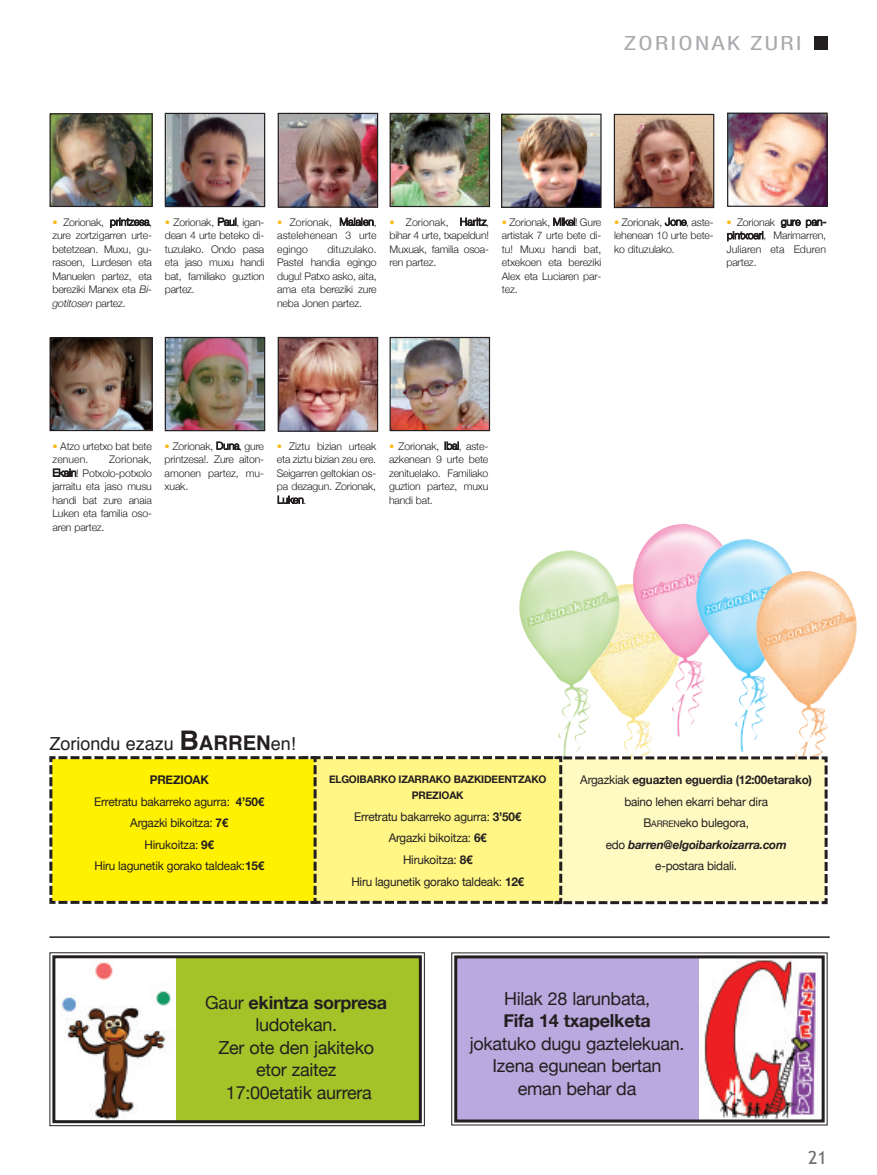
<style>
.page{position:relative;width:877px;height:1175px;background:#fff}
.page>*{position:absolute;margin:0;border:0;box-sizing:border-box;transform-origin:0 0}
.t1{font:21px "NH57";letter-spacing:.09em;color:#a8a9ad;scale:1.3 1}
.t2{font:18px/22.5px "Helvetica Neue";letter-spacing:-.015em;color:#231f20;text-align:center}
.t3{font:18px "Helvetica";color:#231f20}
.t4{font:700 18px "Helvetica Neue";letter-spacing:-.015em;color:#231f20}
.t5{font:18px "Trebuchet MS";color:#716c6b}
.t6{font:12px/21.6px "Helvetica Neue";letter-spacing:-.015em;color:#231f20;text-align:center}
.t7{font:300 10.5px/13.5px "Helvetica Neue";letter-spacing:-.015em;color:#231f20;text-align:justify}
.t8{font:700 10.5px/16.5px "Helvetica Neue";letter-spacing:-.015em;color:#231f20;text-align:center}
.s1{color:#ffbb1b}
.s2{font-style:italic}
.s3{font-weight:700;font-size:27px}
.s4{font-weight:700;font-size:20.25px}
.s5{font-weight:700}
.s6{font-size:9px}
.s7{font-weight:700;font-style:italic}
</style>
<div class="page">
<div style="left:815px;top:36px;width:13px;height:14px;background:#231f20"></div>
<img style="left:620px;top:583px;width:60px;height:171px">
<img style="left:519px;top:550px;width:101px;height:204px">
<img style="left:633px;top:524px;width:84px;height:212px">
<img style="left:696px;top:539px;width:96px;height:212px">
<img style="left:756px;top:571px;width:100px;height:183px">
<img style="left:51px;top:115px;width:100px;height:90px">
<div style="left:49px;top:113px;width:104px;height:94px;border:1px solid #231f20"></div>
<img style="left:167px;top:115px;width:96px;height:90px">
<div style="left:165px;top:113px;width:100px;height:94px;border:1px solid #231f20"></div>
<img style="left:280px;top:115px;width:96px;height:91px">
<div style="left:278px;top:113px;width:100px;height:95px;border:1px solid #231f20"></div>
<img style="left:391px;top:115px;width:97px;height:90px">
<div style="left:389px;top:113px;width:101px;height:94px;border:1px solid #231f20"></div>
<div style="left:54px;top:956px;width:366px;height:165px;background:#a4c329"></div>
<img style="left:56px;top:959px;width:120px;height:160px">
<div style="left:49px;top:952px;width:376px;height:174px;border:1px solid #231f20"></div>
<div style="left:52px;top:955px;width:370px;height:168px;border:3px solid #231f20"></div>
<div style="left:456px;top:957px;width:367px;height:164px;background:#b8a9de"></div>
<img style="left:699px;top:959px;width:122px;height:159px">
<div style="left:454px;top:955px;width:371px;height:167px;border:3px solid #231f20"></div>
<svg style="left:49px;top:754px;width:779px;height:151px;background:#f5ed6e"></svg>
<img style="left:503px;top:116px;width:97px;height:90px">
<div style="left:501px;top:114px;width:101px;height:94px;border:1px solid #231f20"></div>
<img style="left:616px;top:116px;width:96px;height:90px">
<div style="left:614px;top:114px;width:100px;height:94px;border:1px solid #231f20"></div>
<img style="left:729px;top:115px;width:96px;height:90px">
<div style="left:727px;top:113px;width:100px;height:94px;border:1px solid #231f20"></div>
<img style="left:51px;top:339px;width:100px;height:90px">
<div style="left:49px;top:337px;width:104px;height:94px;border:1px solid #231f20"></div>
<img style="left:167px;top:339px;width:96px;height:90px">
<div style="left:165px;top:337px;width:100px;height:94px;border:1px solid #231f20"></div>
<img style="left:280px;top:339px;width:96px;height:91px">
<div style="left:278px;top:337px;width:100px;height:95px;border:1px solid #231f20"></div>
<img style="left:391px;top:339px;width:97px;height:90px">
<div style="left:389px;top:337px;width:101px;height:94px;border:1px solid #231f20"></div>
<hr style="left:49px;top:936px;width:781px;height:1px;background:#231f20">
<h1 class="t1" style="left:624px;top:36px;width:138px">ZORIONAK ZURI</h1>
<p class="t7" style="left:52px;top:215px;width:101px"><span class="s1">•</span> Zorionak, printzesa, zure zortzigarren urte&shy;betetzean. Muxu, gu&shy;rasoen, Lurdesen eta Manuelen partez, eta bereziki Manex eta <span class="s2">Bi&shy;gotitosen</span> partez.</p>
<p class="t7" style="left:165px;top:215px;width:101px"><span class="s1">•</span> Zorionak, Paul, igan&shy;dean 4 urte beteko di&shy;tuzulako. Ondo pasa eta jaso muxu handi bat, familiako guztion partez.</p>
<p class="t7" style="left:277px;top:215px;width:101px"><span class="s1">•</span> Zorionak, Maialen, astelehenean 3 urte egingo</p>
<p class="t7" style="left:277px;top:242px;width:101px;text-indent:50px">dituzulako.<br>Pastel handia egingo dugu! Patxo asko, aita, ama eta bereziki zure neba Jonen partez.</p>
<p class="t7" style="left:389px;top:215px;width:101px"><span class="s1">•</span> Zorionak, Haritz, bihar 4 urte, txapeldun!<br>Muxuak, familia osoa&shy;ren partez.</p>
<p class="t7" style="left:502px;top:215px;width:101px"><span class="s1">•</span> Zorionak, Mikel! Gure artistak 7 urte bete di&shy;tu! Muxu handi bat, etxekoen eta bereziki Alex eta Luciaren par&shy;tez.</p>
<p class="t7" style="left:614px;top:215px;width:101px"><span class="s1">•</span> Zorionak, Jone, aste&shy;lehenean 10 urte bete&shy;ko dituzulako.</p>
<p class="t7" style="left:726px;top:215px;width:101px"><span class="s1">•</span> Zorionak gure pan&shy;pintxoari, Marimarren, Juliaren eta Eduren partez.</p>
<p class="t7" style="left:52px;top:439px;width:101px"><span class="s1">•</span> Atzo urtetxo bat bete zenuen.</p>
<p class="t7" style="left:52px;top:452px;width:101px;text-indent:57px">Zorionak, Ekain! Potxolo-potxolo jarraitu eta jaso musu handi bat zure anaia Luken eta familia oso&shy;aren partez.</p>
<p class="t7" style="left:165px;top:439px;width:101px"><span class="s1">•</span> Zorionak, Duna, gure printzesa!. Zure aiton&shy;amonen partez, mu&shy;xuak.</p>
<p class="t7" style="left:277px;top:439px;width:101px"><span class="s1">•</span> Ziztu bizian urteak eta ziztu bizian zeu ere.<br>Seigarren geltokian os&shy;pa dezagun. Zorionak, Luken.</p>
<p class="t7" style="left:389px;top:439px;width:101px"><span class="s1">•</span> Zorionak, Ibai, aste&shy;azkenean 9 urte bete zenituelako. Familiako guztion partez, muxu handi bat.</p>
<h2 class="t3" style="left:49px;top:736px;width:248px">Zoriondu ezazu <span class="s3">B</span><span class="s4">ARREN</span>en!</h2>
<p class="t6" style="left:94px;top:768px;width:172px"><span class="s5">PREZIOAK<br></span>Erretratu bakarreko agurra: <span class="s5">4’50€<br></span>Argazki bikoitza: <span class="s5">7€<br></span>Hirukoitza: <span class="s5">9€<br></span>Hiru lagunetik gorako taldeak:<span class="s5">15€</span></p>
<p class="t8" style="left:329px;top:770px;width:219px">ELGOIBARKO IZARRAKO BAZKIDEENTZAKO<br>PREZIOAK</p>
<p class="t6" style="left:351px;top:805px;width:174px">Erretratu bakarreko agurra: <span class="s5">3’50€<br></span>Argazki bikoitza: <span class="s5">6€<br></span>Hirukoitza: <span class="s5">8€<br></span>Hiru lagunetik gorako taldeak: <span class="s5">12€</span></p>
<p class="t6" style="left:580px;top:768px;width:233px">Argazkiak <span class="s5">eguazten eguerdia (12:00etarako) </span>baino lehen ekarri behar dira<br>B<span class="s6">ArrEn</span>eko bulegora,<br>edo <span class="s7">barren@elgoibarkoizarra.com </span>e-postara bidali.</p>
<h2 class="t2" style="left:205px;top:991px;width:184px">Gaur <span class="s5">ekintza sorpresa </span>ludotekan.<br>Zer ote den jakiteko etor zaitez<br>17:00etatik aurrera</h2>
<h2 class="t2" style="left:504px;top:986px;width:147px">Hilak 28 larunbata,</h2>
<h2 class="t4" style="left:503px;top:1009px;width:149px">Fifa 14 txapelketa</h2>
<h2 class="t2" style="left:470px;top:1031px;width:216px">jokatuko dugu gaztelekuan.<br>Izena egunean bertan eman behar da</h2>
<h2 class="t5" style="left:808px;top:1147px;width:20px">21</h2>
</div>
